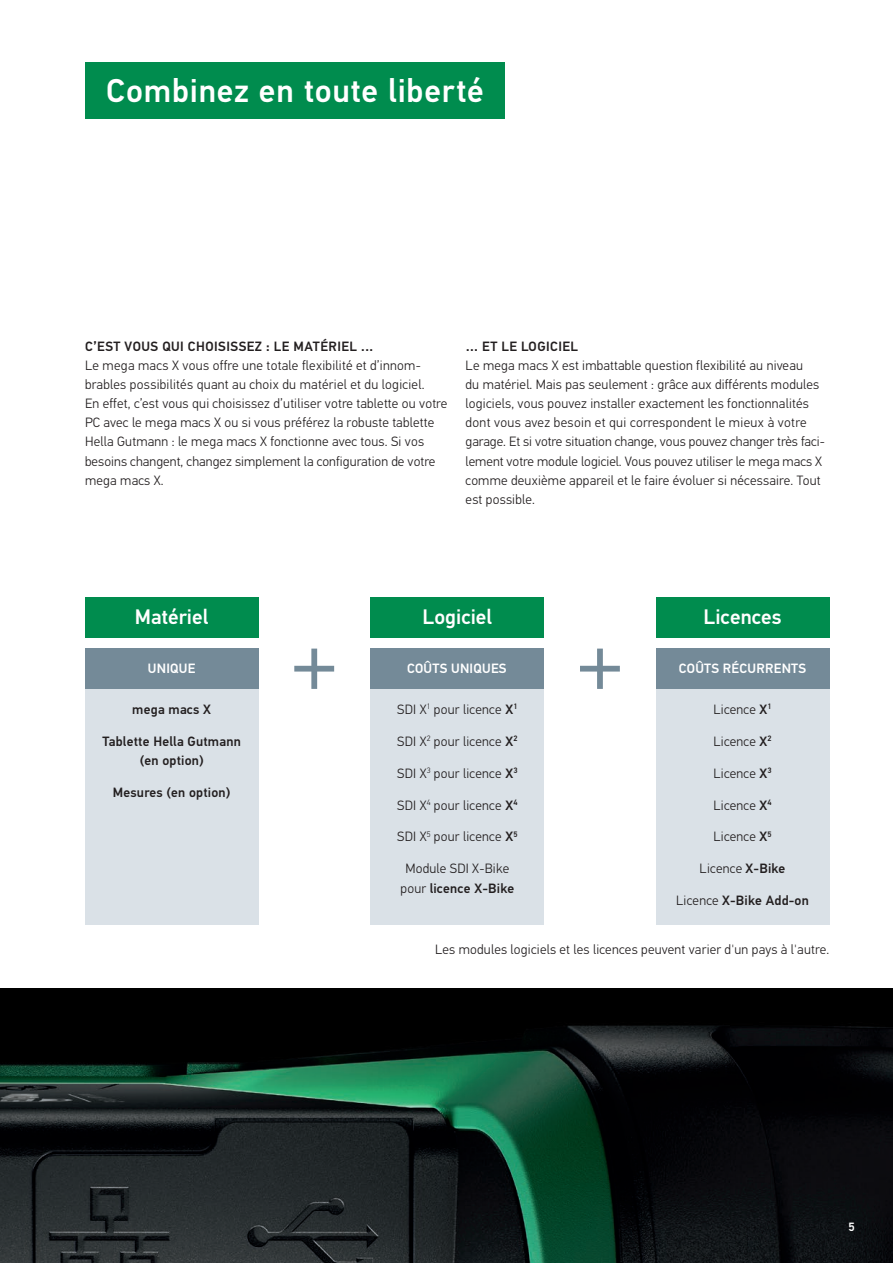
<style>
.page{position:relative;width:893px;height:1263px;background:#fff}
.page>*{position:absolute;margin:0;border:0;box-sizing:border-box;transform-origin:0 0}
.t1{font:90.3px "Hella DIN Universal";color:#748a98}
.t2{font:500 33px "Hella DIN Universal";letter-spacing:.02em;color:#fff}
.t3{font:500 21px "Hella DIN Universal";color:#fff}
.t4{font:300 13.5px/19.2px "Hella DIN Universal";letter-spacing:.015em;color:#231f20}
.t5{font:500 13.5px/19.2px "Hella DIN Universal";letter-spacing:.015em;color:#231f20;text-align:center}
.t6{font:500 13.5px "Hella DIN Universal";letter-spacing:.035em;color:#231f20}
.t7{font:500 13.5px "Hella DIN Universal";letter-spacing:.02em;color:#fff}
.t8{font:500 12px "Hella DIN Universal";color:#fff}
.s1{font-weight:500}
.s2{font-weight:300}
</style>
<div class="page">
<img style="left:0;top:989px;width:893px;height:274px">
<div style="left:85px;top:62px;width:419px;height:57px;background:#008c4e"></div>
<div style="left:656px;top:689px;width:173px;height:236px;background:#dae1e7"></div>
<div style="left:656px;top:648px;width:173px;height:41px;background:#748a98"></div>
<div style="left:656px;top:597px;width:173px;height:41px;background:#008c4e"></div>
<div style="left:371px;top:689px;width:173px;height:236px;background:#dae1e7"></div>
<div style="left:371px;top:597px;width:173px;height:41px;background:#008c4e"></div>
<div style="left:370px;top:648px;width:173px;height:41px;background:#748a98"></div>
<div style="left:85px;top:689px;width:173px;height:236px;background:#dae1e7"></div>
<div style="left:85px;top:648px;width:173px;height:41px;background:#748a98"></div>
<div style="left:85px;top:597px;width:173px;height:41px;background:#008c4e"></div>
<h2 class="t2" style="left:106px;top:70px;width:379px">Combinez en toute liberté</h2>
<p class="t6" style="left:85px;top:338px;width:289px">C’EST VOUS QUI CHOISISSEZ : LE MATÉRIEL ...</p>
<p class="t4" style="left:85px;top:357px;width:364px">Le mega macs X vous offre une totale flexibilité et d’innom&shy;brables possibilités quant au choix du matériel et du logiciel.<br>En effet, c’est vous qui choisissez d’utiliser votre tablette ou votre PC avec le mega macs X ou si vous préférez la robuste tablette Hella Gutmann : le mega macs X fonctionne avec tous. Si vos besoins changent, changez simplement la configuration de votre mega macs X.</p>
<p class="t6" style="left:466px;top:338px;width:114px">… ET LE LOGICIEL</p>
<p class="t4" style="left:466px;top:357px;width:361px">Le mega macs X est imbattable question flexibilité au niveau<br>du matériel. Mais pas seulement : grâce aux différents modules logiciels, vous pouvez installer exactement les fonctionnalités dont vous avez besoin et qui correspondent le mieux à votre garage. Et si votre situation change, vous pouvez changer très faci&shy;lement votre module logiciel. Vous pouvez utiliser le mega macs X comme deuxième appareil et le faire évoluer si nécessaire. Tout est possible.</p>
<h3 class="t3" style="left:135px;top:604px;width:75px">Matériel</h3>
<p class="t7" style="left:148px;top:660px;width:49px">UNIQUE</p>
<h3 class="t3" style="left:423px;top:604px;width:71px">Logiciel</h3>
<p class="t7" style="left:407px;top:660px;width:101px">COÛTS UNIQUES</p>
<h1 class="t1" style="left:292px;top:610px;width:47px">+</h1>
<h1 class="t1" style="left:577px;top:610px;width:47px">+</h1>
<h3 class="t3" style="left:704px;top:604px;width:79px">Licences</h3>
<p class="t7" style="left:679px;top:660px;width:129px">COÛTS RÉCURRENTS</p>
<p class="t5" style="left:132px;top:701px;width:80px">mega macs X</p>
<p class="t5" style="left:103px;top:733px;width:140px">Tablette Hella Gutmann (en option)</p>
<p class="t5" style="left:113px;top:784px;width:119px">Mesures (en option)</p>
<p class="t4" style="left:397px;top:700px;width:122px">SDI X<sup>1</sup> pour licence <span class="s1">X</span><sup>1</sup></p>
<p class="t4" style="left:397px;top:732px;width:122px">SDI X<sup>2</sup> pour licence <span class="s1">X</span><sup>2</sup></p>
<p class="t4" style="left:397px;top:764px;width:122px">SDI X<sup>3</sup> pour licence <span class="s1">X</span><sup>3</sup></p>
<p class="t4" style="left:397px;top:796px;width:122px">SDI X<sup>4</sup> pour licence <span class="s1">X</span><sup>4</sup></p>
<p class="t4" style="left:397px;top:828px;width:122px">SDI X<sup>5</sup> pour licence <span class="s1">X</span><sup>5</sup></p>
<p class="t4" style="left:400px;top:860px;width:115px;text-align:center">Module SDI X-Bike pour <span class="s1">licence X-Bike</span></p>
<p class="t4" style="left:713px;top:700px;width:60px">Licence <span class="s1">X</span><sup>1</sup></p>
<p class="t4" style="left:713px;top:732px;width:60px">Licence <span class="s1">X</span><sup>2</sup></p>
<p class="t4" style="left:713px;top:764px;width:60px">Licence <span class="s1">X</span><sup>3</sup></p>
<p class="t4" style="left:713px;top:796px;width:60px">Licence <span class="s1">X</span><sup>4</sup></p>
<p class="t4" style="left:713px;top:828px;width:60px">Licence <span class="s1">X</span><sup>5</sup></p>
<p class="t4" style="left:700px;top:860px;width:87px">Licence <span class="s1">X-Bike</span></p>
<p class="t5" style="left:676px;top:892px;width:134px"><span class="s2">Licence</span> X-Bike Add-on</p>
<p class="t4" style="left:435px;top:941px;width:396px">Les modules logiciels et les licences peuvent varier d'un pays à l'autre.</p>
<p class="t8" style="left:848px;top:1219px;width:8px">5</p>
</div>
